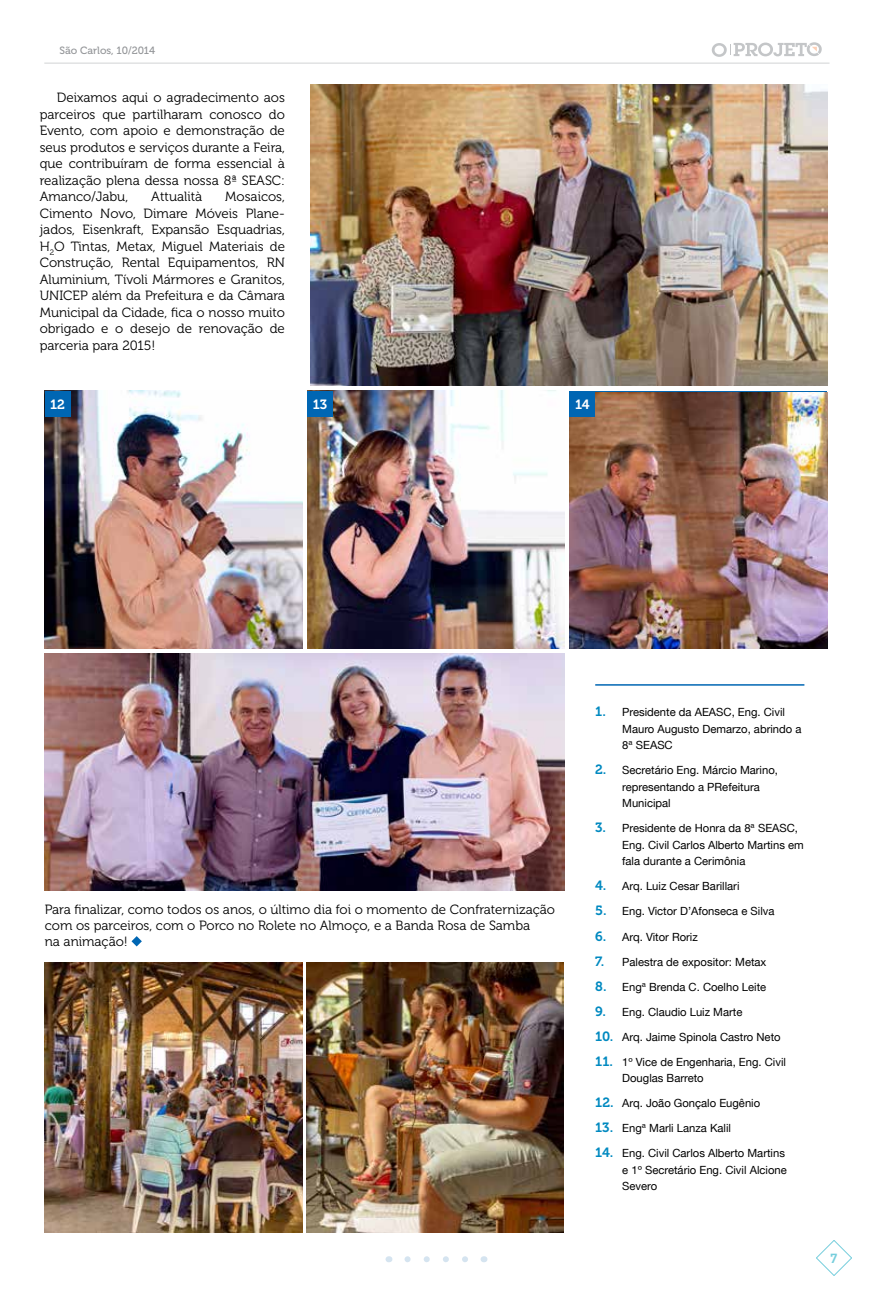
<style>
.page{position:relative;width:872px;height:1289px;background:#fff}
.page>*{position:absolute;margin:0;border:0;box-sizing:border-box;transform-origin:0 0}
.t1{font:13.35px/16.5px "Museo 300";color:#000;text-align:justify}
.t2{font:13.35px "Museo 700";color:#fff}
.t3{font:700 12.9px "TR Mc Lean";color:#76cedc}
.t4{font:11.25px/16.5px "Helvetica Neue LT";color:#000}
.t5{font:10.5px "Museo 500";color:#939598}
.s1{font-family:"Museo 700";font-size:13.35px;color:#0089c0}
</style>
<div class="page">
<img style="left:307px;top:391px;width:257px;height:257px">
<img style="left:45px;top:962px;width:257px;height:270px">
<img style="left:45px;top:391px;width:257px;height:257px">
<img style="left:306px;top:962px;width:257px;height:270px">
<img style="left:310px;top:85px;width:517px;height:301px">
<img style="left:45px;top:653px;width:519px;height:237px">
<img style="left:569px;top:392px;width:258px;height:256px">
<svg style="left:131px;top:936px;width:11px;height:10px"></svg>
<div style="left:45px;top:391px;width:25px;height:25px;background:#0066b3"></div>
<div style="left:307px;top:391px;width:26px;height:25px;background:#0066b3"></div>
<div style="left:569px;top:391px;width:26px;height:25px;background:#0066b3"></div>
<hr style="left:595px;top:684px;width:209px;height:1px;background:#0066b3">
<svg style="left:816px;top:1240px;width:36px;height:36px"></svg>
<svg style="left:407px;top:1256px;width:61px;height:6px"></svg>
<hr style="left:44px;top:63px;width:785px;height:1px;background:#d1d3d4">
<svg style="left:711px;top:42px;width:110px;height:15px"></svg>
<p class="t5" style="left:60px;top:44px;width:97px">São Carlos, 10/2014</p>
<p class="t1" style="left:40px;top:90px;width:247px;text-indent:17px">Deixamos aqui o agradecimento aos parceiros que partilharam conosco do Evento, com apoio e demonstração de seus produtos e serviços durante a Feira, que contribuíram de forma essencial à realização plena dessa nossa 8ª SEASC:<br>Amanco/Jabu,</p>
<p class="t1" style="left:40px;top:189px;width:247px;text-indent:185px">Mosaicos, Cimento Novo, Dimare Móveis Plane&shy;jados, Eisenkraft, Expansão Esquadrias, H<sub>2</sub>O Tintas, Metax, Miguel Materiais de Construção, Rental Equipamentos, RN Aluminium, Tívoli Mármores e Granitos, UNICEP além da Prefeitura e da Câmara Municipal da Cidade, fica o nosso muito obrigado e o desejo de renovação de parceria para 2015!</p>
<p class="t1" style="left:151px;top:189px;width:52px">Attualità</p>
<p class="t2" style="left:50px;top:397px;width:16px">12</p>
<p class="t2" style="left:313px;top:397px;width:16px">13</p>
<p class="t2" style="left:575px;top:397px;width:16px">14</p>
<p class="t1" style="left:45px;top:902px;width:512px;line-height:16px;text-align:left">Para finalizar, como todos os anos, o último dia foi o momento de Confraternização com os parceiros, com o Porco no Rolete no Almoço, e a Banda Rosa de Samba<br>na animação!</p>
<p class="t4" style="left:622px;top:704px;width:181px;text-indent:-27px"><span class="s1">1.</span> Presidente da AEASC, Eng. Civil<br>Mauro Augusto Demarzo, abrindo a<br>8ª SEASC</p>
<p class="t4" style="left:622px;top:762px;width:157px;text-indent:-27px"><span class="s1">2.</span> Secretário Eng. Márcio Marino, representando a PRefeitura<br>Municipal</p>
<p class="t4" style="left:622px;top:820px;width:183px;text-indent:-27px"><span class="s1">3.</span> Presidente de Honra da 8ª SEASC,<br>Eng. Civil Carlos Alberto Martins em fala durante a Cerimônia</p>
<p class="t4" style="left:595px;top:878px;width:146px"><span class="s1">4.</span> Arq. Luiz Cesar Barillari</p>
<p class="t4" style="left:595px;top:903px;width:181px"><span class="s1">5.</span> Eng. Victor D’Afonseca e Silva</p>
<p class="t4" style="left:595px;top:928px;width:104px"><span class="s1">6.</span> Arq. Vitor Roriz</p>
<p class="t4" style="left:595px;top:953px;width:173px"><span class="s1">7.</span> Palestra de expositor: Metax</p>
<p class="t4" style="left:595px;top:978px;width:173px"><span class="s1">8.</span> Engª Brenda C. Coelho Leite</p>
<p class="t4" style="left:595px;top:1003px;width:149px"><span class="s1">9.</span> Eng. Claudio Luiz Marte</p>
<p class="t4" style="left:595px;top:1028px;width:187px"><span class="s1">10.</span> Arq. Jaime Spinola Castro Neto</p>
<p class="t4" style="left:622px;top:1053px;width:165px;text-indent:-27px"><span class="s1">11.</span> 1º Vice de Engenharia, Eng. Civil<br>Douglas Barreto</p>
<p class="t4" style="left:595px;top:1094px;width:166px"><span class="s1">12.</span> Arq. João Gonçalo Eugênio</p>
<p class="t4" style="left:595px;top:1119px;width:137px"><span class="s1">13.</span> Engª Marli Lanza Kalil</p>
<p class="t4" style="left:622px;top:1144px;width:166px;text-indent:-27px"><span class="s1">14.</span> Eng. Civil Carlos Alberto Martins e 1º Secretário Eng. Civil Alcione<br>Severo</p>
<p class="t3" style="left:830px;top:1249px;width:9px">7</p>
</div>
